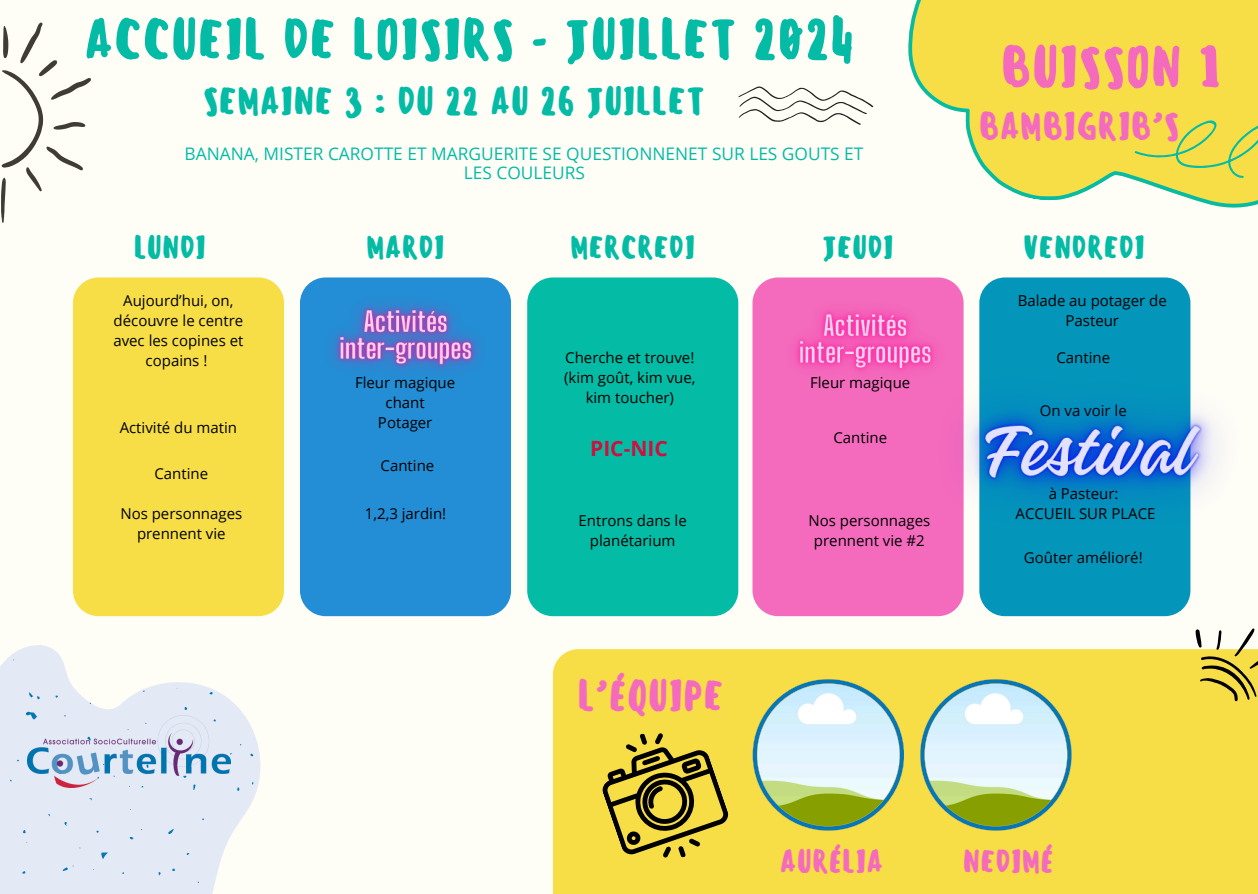
<style>
.page{position:relative;width:1258px;height:894px;background:#fff}
.page>*{position:absolute;margin:0;border:0;box-sizing:border-box;transform-origin:0 0}
.t1{font:500 53.4px "Sensei";color:#f46bbd}
.t2{font:500 52.8px "Sensei";color:#04bba5}
.t3{font:500 40.5px "Sensei";color:#f46bbd}
.t4{font:500 36.3px "Sensei";color:#04bba5}
.t5{font:500 36px "Sensei";color:#f46bbd}
.t6{font:500 30px "Sensei";color:#04bba5}
.t7{font:500 30px "Sensei";color:#f46bbd}
.t8{font:700 21px "Open Sans";color:#cc113f}
.t9{font:17.4px/18.9px "Open Sans";color:#04bba5;text-align:center}
.t10{font:15px/20.1px "Open Sans";color:#000;text-align:center}
</style>
<div class="page">
<div style="left:0;top:0;width:1258px;height:893px;background:#fffef6"></div>
<svg style="left:908px;top:0;width:350px;height:208px;fill:#f7de46"></svg>
<svg style="left:0;top:595px;width:335px;height:298px"></svg>
<svg style="left:23px;top:829px;width:3px;height:4px"></svg>
<svg style="left:129px;top:835px;width:5px;height:4px"></svg>
<svg style="left:25px;top:708px;width:13px;height:13px"></svg>
<svg style="left:172px;top:867px;width:4px;height:4px"></svg>
<svg style="left:209px;top:691px;width:4px;height:3px"></svg>
<svg style="left:183px;top:706px;width:5px;height:4px"></svg>
<svg style="left:99px;top:849px;width:9px;height:9px"></svg>
<svg style="left:22px;top:870px;width:4px;height:3px"></svg>
<svg style="left:27px;top:691px;width:13px;height:8px"></svg>
<svg style="left:250px;top:753px;width:4px;height:3px"></svg>
<svg style="left:89px;top:797px;width:4px;height:3px"></svg>
<svg style="left:157px;top:871px;width:4px;height:4px"></svg>
<svg style="left:191px;top:786px;width:6px;height:4px"></svg>
<svg style="left:168px;top:827px;width:7px;height:7px"></svg>
<svg style="left:62px;top:864px;width:12px;height:8px"></svg>
<svg style="left:64px;top:821px;width:3px;height:4px"></svg>
<div style="left:73px;top:277px;width:211px;height:339px;background:#f7de46;border-radius:26px"></div>
<div style="left:300px;top:277px;width:211px;height:339px;background:#238ed5;border-radius:26px"></div>
<div style="left:527px;top:277px;width:211px;height:339px;background:#04bba5;border-radius:26px"></div>
<div style="left:752px;top:277px;width:211px;height:339px;background:#f46bbd;border-radius:26px"></div>
<div style="left:979px;top:277px;width:211px;height:339px;background:#0495bb;border-radius:26px"></div>
<img style="left:28px;top:714px;width:202px;height:72px">
<div style="left:553px;top:649px;width:705px;height:244px;background:#f7de46"></div>
<svg style="left:752px;top:678px;width:152px;height:152px;background:#c9daae"></svg>
<svg style="left:595px;top:732px;width:136px;height:126px;background:#b5a333"></svg>
<svg style="left:920px;top:678px;width:152px;height:152px;background:#c9daae"></svg>
<svg style="left:1px;top:22px;width:90px;height:201px"></svg>
<svg style="left:738px;top:86px;width:135px;height:39px"></svg>
<svg style="left:1188px;top:628px;width:70px;height:77px"></svg>
<img style="left:765px;top:277px;width:198px;height:95px">
<img style="left:305px;top:277px;width:200px;height:93px">
<img style="left:883px;top:297px;width:334px;height:304px">
<h2 class="t2" style="left:84px;top:8px;width:772px">ACCUEIL DE LOISIRS - JUILLET 2024</h2>
<h5 class="t4" style="left:203px;top:80px;width:504px">SEMAINE 3 : DU 22 AU 26 JUILLET</h5>
<p class="t9" style="left:185px;top:144px;width:680px">BANANA, MISTER CAROTTE ET MARGUERITE SE QUESTIONNENET SUR LES GOUTS ET<br>LES COULEURS</p>
<h5 class="t1" style="left:1000px;top:35px;width:222px">BUISSON 1</h5>
<p class="t5" style="left:979px;top:104px;width:202px">BAMBIGRIB’S</p>
<h4 class="t6" style="left:134px;top:230px;width:74px">LUNDI</h4>
<h2 class="t6" style="left:366px;top:230px;width:80px">MARDI</h2>
<p class="t6" style="left:570px;top:230px;width:127px">MERCREDI</p>
<h3 class="t6" style="left:822px;top:230px;width:73px">JEUDI</h3>
<p class="t6" style="left:1023px;top:230px;width:123px">VENDREDI</p>
<h5 class="t10" style="left:113px;top:290px;width:132px">Aujourd’hui, on, découvre le centre avec les copines et copains !</h5>
<p class="t10" style="left:120px;top:417px;width:119px">Activité du matin</p>
<p class="t10" style="left:154px;top:463px;width:55px">Cantine</p>
<p class="t10" style="left:355px;top:372px;width:102px">Fleur magique</p>
<p class="t10" style="left:386px;top:392px;width:41px">chant</p>
<p class="t10" style="left:378px;top:412px;width:56px">Potager</p>
<p class="t10" style="left:381px;top:455px;width:55px">Cantine</p>
<p class="t10" style="left:120px;top:502px;width:123px">Nos personnages prennent vie</p>
<p class="t10" style="left:365px;top:502px;width:83px">1,2,3 jardin!</p>
<p class="t10" style="left:564px;top:347px;width:133px">Cherche et trouve! (kim goût, kim vue, kim toucher)</p>
<p class="t8" style="left:590px;top:433px;width:79px">PIC-NIC</p>
<p class="t10" style="left:578px;top:510px;width:110px">Entrons dans le planétarium</p>
<p class="t3" style="left:577px;top:671px;width:148px">L’ÉQUIPE</p>
<p class="t10" style="left:1017px;top:290px;width:151px">Balade au potager de<br>Pasteur</p>
<p class="t10" style="left:810px;top:372px;width:102px">Fleur magique</p>
<p class="t10" style="left:833px;top:427px;width:55px">Cantine</p>
<p class="t10" style="left:808px;top:510px;width:123px">Nos personnages prennent vie #2</p>
<p class="t10" style="left:1056px;top:347px;width:55px">Cantine</p>
<p class="t10" style="left:1040px;top:400px;width:89px">On va voir le</p>
<p class="t10" style="left:1049px;top:482px;width:71px">à Pasteur:</p>
<p class="t10" style="left:1015px;top:502px;width:141px">ACCUEIL SUR PLACE</p>
<p class="t10" style="left:1024px;top:547px;width:120px">Goûter amélioré!</p>
<h5 class="t7" style="left:780px;top:843px;width:105px">AURÉLIA</h5>
<h5 class="t7" style="left:963px;top:843px;width:92px">NEDIMÉ</h5>
</div>
